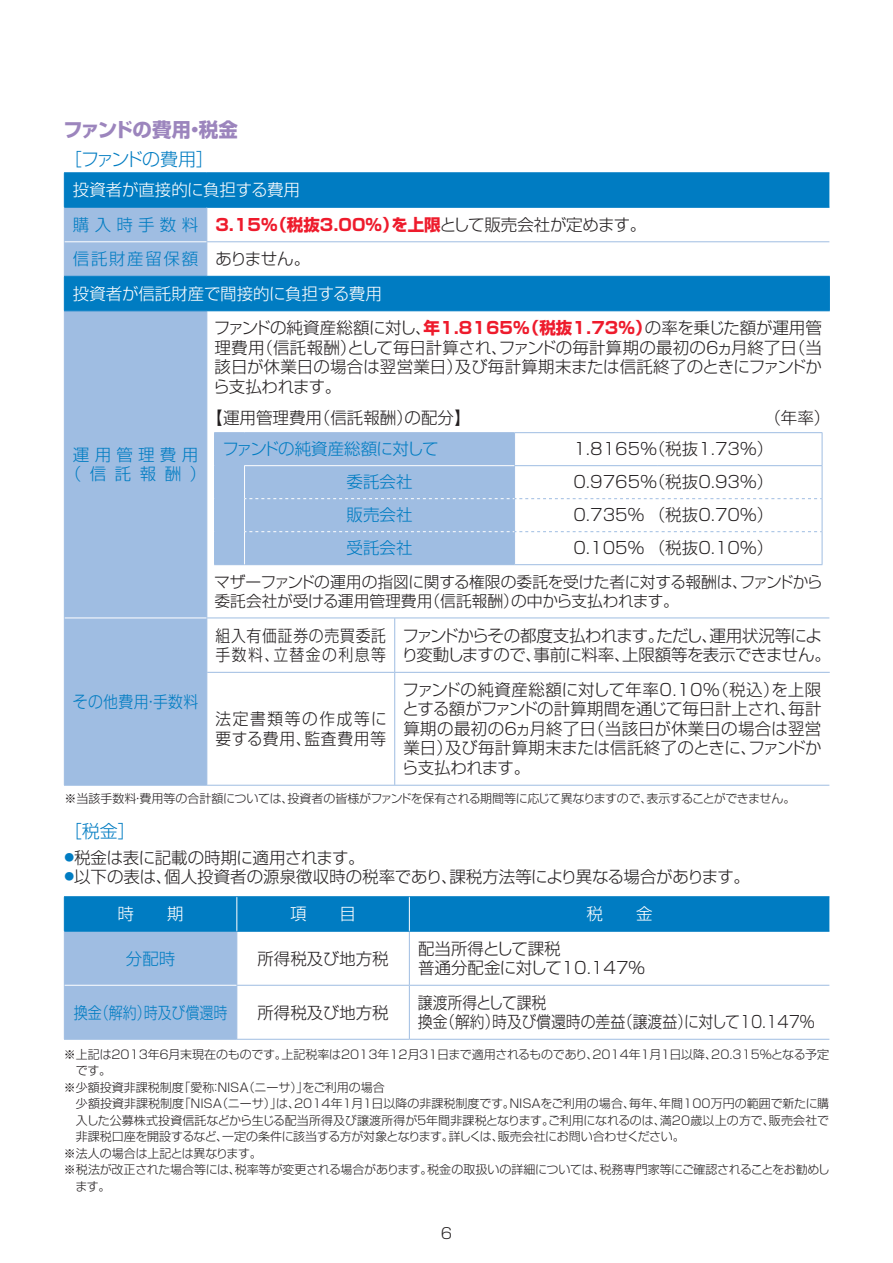
<style>
.page{position:relative;width:893px;height:1263px;background:#fff}
.page>*{position:absolute;margin:0;border:0;box-sizing:border-box;transform-origin:0 0}
.t1{font:700 19.5px "Shin Go Pr 5";letter-spacing:-.02em;color:#9c85bd}
.t2{font:300 18px "Shin Go Pr 5";letter-spacing:-.095em;color:#007cc2}
.t3{font:300 18px "Shin Go Pr 5";letter-spacing:-.045em;color:#007cc2}
.t4{font:300 16.5px/19.5px "Shin Go Pr 5";color:#231f20;text-align:justify}
.t5{font:300 16.5px/34.5px "Shin Go Pr 5";color:#fff}
.t6{font:300 16.5px/19.5px "Shin Go Pr 5";letter-spacing:-.04em;color:#231f20}
.t7{font:300 16.5px/19.5px "Shin Go Pr 5";color:#231f20;scale:.9 1}
.t8{font:300 16.5px/19.5px "Shin Go Pr 5";letter-spacing:.05em;color:#231f20;scale:.9 1}
.t9{font:300 16.5px/19.5px "Shin Go Pr 5";letter-spacing:.07em;color:#231f20;scale:.95 1}
.t10{font:300 16.5px "Shin Go Pr 5";letter-spacing:-.02em;color:#231f20}
.t11{font:300 16.5px "Shin Go Pr 5";color:#007cc2}
.t12{font:300 16.5px "Shin Go Pr 5";letter-spacing:-.035em;color:#007cc2}
.t13{font:300 16.5px/19.5px "Shin Go Pr 5";letter-spacing:.32em;color:#007cc2;text-align:center}
.t14{font:300 16.5px "Shin Go Pr 5";color:#007cc2;scale:.85 1}
.t15{font:300 16.5px "Shin Go Pr 5";letter-spacing:.02em;color:#007cc2;scale:.9 1}
.t16{font:300 15.75px/19.5px "Shin Go Pr 5";letter-spacing:-.02em;color:#231f20}
.t17{font:300 15px "Shin Go Pr 5";color:#231f20}
.t18{font:300 12px "Shin Go Pr 5";letter-spacing:-.015em;color:#231f20}
.t19{font:300 12px "Shin Go Pr 5";letter-spacing:.005em;color:#231f20}
.s1{color:#007cc2}
.s2{font-weight:700;color:#ee1b2c}
.s3{color:#231f20}
</style>
<div class="page">
<svg style="left:65px;top:173px;width:764px;height:137px;fill:#007cc2"></svg>
<div style="left:65px;top:208px;width:142px;height:577px;background:#9fbde2"></div>
<hr style="left:64px;top:172px;width:143px;height:1px;background:#007cc4">
<hr style="left:64px;top:173px;width:1px;height:34px;background:#007cc4">
<hr style="left:207px;top:172px;width:622px;height:1px;background:#007cc4">
<hr style="left:64px;top:207px;width:143px;height:1px;background:#007cc4">
<hr style="left:207px;top:207px;width:622px;height:1px;background:#007cc4">
<hr style="left:206px;top:208px;width:1px;height:33px;background:#9fbde2">
<hr style="left:206px;top:241px;width:623px;height:1px;background:#9fbde2">
<hr style="left:206px;top:242px;width:1px;height:34px;background:#9fbde2">
<hr style="left:64px;top:311px;width:1px;height:307px;background:#9fbde2">
<hr style="left:206px;top:311px;width:1px;height:306px;background:#9fbde2">
<hr style="left:64px;top:618px;width:1px;height:167px;background:#9fbde2">
<hr style="left:206px;top:617px;width:623px;height:1px;background:#9fbde2">
<hr style="left:206px;top:618px;width:1px;height:167px;background:#9fbde2">
<hr style="left:64px;top:785px;width:143px;height:1px;background:#9fbde2">
<hr style="left:207px;top:785px;width:622px;height:1px;background:#9fbde2">
<hr style="left:64px;top:208px;width:1px;height:34px;background:#9fbde2">
<hr style="left:64px;top:242px;width:1px;height:34px;background:#9fbde2">
<hr style="left:65px;top:241px;width:141px;height:1px;background:#fff">
<hr style="left:65px;top:617px;width:141px;height:1px;background:#fff">
<hr style="left:64px;top:276px;width:143px;height:1px;background:#007cc4">
<hr style="left:64px;top:277px;width:1px;height:33px;background:#007cc4">
<hr style="left:207px;top:276px;width:623px;height:1px;background:#007cc4">
<hr style="left:829px;top:277px;width:1px;height:33px;background:#007cc4">
<hr style="left:64px;top:310px;width:143px;height:1px;background:#007cc4">
<hr style="left:207px;top:310px;width:623px;height:1px;background:#007cc4">
<hr style="left:214px;top:432px;width:31px;height:1px;background:#9fbde2">
<hr style="left:214px;top:433px;width:1px;height:33px;background:#9fbde2">
<hr style="left:245px;top:432px;width:270px;height:1px;background:#9fbde2">
<hr style="left:515px;top:432px;width:142px;height:1px;background:#9fbde2">
<hr style="left:657px;top:432px;width:165px;height:1px;background:#9fbde2">
<hr style="left:822px;top:433px;width:1px;height:32px;background:#9fbde2">
<hr style="left:214px;top:466px;width:1px;height:33px;background:#9fbde2">
<hr style="left:214px;top:499px;width:1px;height:33px;background:#9fbde2">
<hr style="left:214px;top:532px;width:1px;height:32px;background:#9fbde2">
<hr style="left:214px;top:564px;width:31px;height:1px;background:#9fbde2">
<hr style="left:822px;top:466px;width:1px;height:33px;background:#9fbde2">
<hr style="left:822px;top:499px;width:1px;height:33px;background:#9fbde2">
<hr style="left:822px;top:532px;width:1px;height:32px;background:#9fbde2">
<svg style="left:215px;top:433px;width:607px;height:132px"></svg>
<hr style="left:244px;top:465px;width:270px;height:1px;background:#fff">
<hr style="left:244px;top:466px;width:1px;height:33px;background:#fff">
<hr style="left:244px;top:499px;width:1px;height:33px;background:#fff">
<hr style="left:244px;top:532px;width:1px;height:32px;background:#fff">
<hr style="left:394px;top:618px;width:1px;height:54px;background:#9fbde2">
<hr style="left:207px;top:672px;width:188px;height:1px;background:#9fbde2">
<hr style="left:395px;top:672px;width:435px;height:1px;background:#9fbde2">
<hr style="left:394px;top:673px;width:1px;height:112px;background:#9fbde2">
<svg style="left:65px;top:897px;width:764px;height:142px"></svg>
<hr style="left:64px;top:896px;width:173px;height:1px;background:#007cc2">
<hr style="left:64px;top:897px;width:1px;height:34px;background:#007cc2">
<hr style="left:237px;top:896px;width:172px;height:1px;background:#007cc2">
<hr style="left:409px;top:896px;width:420px;height:1px;background:#007cc2">
<hr style="left:64px;top:931px;width:173px;height:1px;background:#007cc2">
<hr style="left:237px;top:931px;width:172px;height:1px;background:#007cc2">
<hr style="left:409px;top:931px;width:420px;height:1px;background:#007cc2">
<hr style="left:236px;top:897px;width:1px;height:34px;background:#fff">
<hr style="left:409px;top:897px;width:1px;height:34px;background:#fff">
<hr style="left:64px;top:932px;width:1px;height:53px;background:#9fbde2">
<hr style="left:236px;top:932px;width:1px;height:53px;background:#9fbde2">
<hr style="left:409px;top:932px;width:1px;height:53px;background:#9fbde2">
<hr style="left:64px;top:985px;width:1px;height:54px;background:#9fbde2">
<hr style="left:236px;top:985px;width:173px;height:1px;background:#9fbde2">
<hr style="left:236px;top:986px;width:1px;height:53px;background:#9fbde2">
<hr style="left:409px;top:985px;width:420px;height:1px;background:#9fbde2">
<hr style="left:409px;top:986px;width:1px;height:53px;background:#9fbde2">
<hr style="left:64px;top:1039px;width:173px;height:1px;background:#9fbde2">
<hr style="left:237px;top:1039px;width:172px;height:1px;background:#9fbde2">
<hr style="left:409px;top:1039px;width:420px;height:1px;background:#9fbde2">
<hr style="left:65px;top:985px;width:171px;height:1px;background:#fff">
<p class="t1" style="left:63px;top:114px;width:176px">ファンドの費用・税金</p>
<p class="t2" style="left:64px;top:144px;width:152px">［ファンドの費用］</p>
<p class="t5" style="left:73px;top:171px;width:575px">投資者が直接的に負担する費用<br><span class="s1">購入時手数料</span> <span class="s2">3.15％（税抜3.00％）を上限</span><span class="s3">として販売会社が定めます。</span><span class="s1">信託財産留保額</span> <span class="s3">ありません。<br></span>投資者が信託財産で間接的に負担する費用</p>
<p class="t13" style="left:65px;top:443px;width:143px">運用管理費用（信託報酬）</p>
<p class="t4" style="left:213px;top:317px;width:610px">ファンドの純資産総額に対し、<span class="s2">年1.8165％（税抜1.73％）</span>の率を乗じた額が運用管理費用（信託報酬）として毎日計算され、ファンドの毎計算期の最初の６ヵ月終了日（当該日が休業日の場合は翌営業日）及び毎計算期末または信託終了のときにファンドから支払われます。</p>
<p class="t4" style="left:206px;top:407px;width:266px">【運用管理費用（信託報酬）の配分】</p>
<p class="t4" style="left:764px;top:407px;width:67px">（年率）</p>
<p class="t12" style="left:222px;top:436px;width:218px">ファンドの純資産総額に対して</p>
<p class="t4" style="left:573px;top:438px;width:201px">1.8165％（税抜1.73％）</p>
<p class="t11" style="left:347px;top:469px;width:67px">委託会社</p>
<p class="t4" style="left:573px;top:471px;width:201px">0.9765％（税抜0.93％）</p>
<p class="t11" style="left:347px;top:502px;width:67px">販売会社</p>
<p class="t4" style="left:573px;top:504px;width:201px">0.735％（税抜0.70％）</p>
<p class="t11" style="left:347px;top:535px;width:67px">受託会社</p>
<p class="t4" style="left:573px;top:537px;width:201px">0.105％（税抜0.10％）</p>
<p class="t16" style="left:214px;top:570px;width:610px">マザーファンドの運用の指図に関する権限の委託を受けた者に対する報酬は、ファンドから委託会社が受ける運用管理費用（信託報酬）の中から支払われます。</p>
<p class="t8" style="left:215px;top:624px;width:191px">組入有価証券の売買委託手数料、立替金の利息等</p>
<p class="t6" style="left:402px;top:624px;width:431px">ファンドからその都度支払われます。ただし、運用状況等により変動しますので、事前に料率、上限額等を表示できません。</p>
<p class="t4" style="left:402px;top:678px;width:421px">ファンドの純資産総額に対して年率0.10％（税込）を上限とする額がファンドの計算期間を通じて毎日計上され、毎計算期の最初の６ヵ月終了日（当該日が休業日の場合は翌営業日）及び毎計算期末または信託終了のときに、ファンドから支払われます。</p>
<p class="t18" style="left:64px;top:789px;width:733px">※当該手数料・費用等の合計額については、投資者の皆様がファンドを保有される期間等に応じて異なりますので、表示することができません。</p>
<p class="t3" style="left:64px;top:816px;width:73px">［税金］</p>
<p class="t10" style="left:64px;top:844px;width:302px"><sup>●</sup>税金は表に記載の時期に適用されます。</p>
<p class="t4" style="left:64px;top:865px;width:687px"><sup>●</sup>以下の表は、個人投資者の源泉徴収時の税率であり、課税方法等により異なる場合があります。</p>
<p class="t5" style="left:118px;top:895px;width:67px">時　　期</p>
<p class="t5" style="left:290px;top:895px;width:67px">項　　目</p>
<p class="t5" style="left:587px;top:895px;width:67px">税　　金</p>
<p class="t11" style="left:126px;top:945px;width:51px">分配時</p>
<p class="t4" style="left:257px;top:947px;width:133px">所得税及び地方税</p>
<p class="t4" style="left:418px;top:937px;width:228px">配当所得として課税<br>普通分配金に対して10.147％</p>
<p class="t14" style="left:74px;top:999px;width:182px">換金（解約）時及び償還時</p>
<p class="t4" style="left:257px;top:1001px;width:133px">所得税及び地方税</p>
<p class="t7" style="left:418px;top:991px;width:442px">譲渡所得として課税<br>換金（解約）時及び償還時の差益（譲渡益）に対して10.147％</p>
<p class="t18" style="left:64px;top:1044px;width:767px">※上記は2013年６月末現在のものです。上記税率は2013年12月31日まで適用されるものであり、2014年１月１日以降、20.315％となる予定</p>
<p class="t18" style="left:76px;top:1061px;width:37px">です。</p>
<p class="t18" style="left:64px;top:1077px;width:322px">※少額投資非課税制度「愛称：ＮＩＳＡ（ニーサ）」をご利用の場合</p>
<p class="t19" style="left:76px;top:1094px;width:755px">少額投資非課税制度「ＮＩＳＡ（ニーサ）」は、2014年１月１日以降の非課税制度です。ＮＩＳＡをご利用の場合、毎年、年間100万円の範囲で新たに購</p>
<p class="t18" style="left:76px;top:1110px;width:755px">入した公募株式投資信託などから生じる配当所得及び譲渡所得が５年間非課税となります。ご利用になれるのは、満20歳以上の方で、販売会社で</p>
<p class="t18" style="left:76px;top:1127px;width:610px">非課税口座を開設するなど、一定の条件に該当する方が対象となります。詳しくは、販売会社にお問い合わせください。</p>
<p class="t18" style="left:64px;top:1143px;width:199px">※法人の場合は上記とは異なります。</p>
<p class="t18" style="left:64px;top:1160px;width:767px">※税法が改正された場合等には、税率等が変更される場合があります。税金の取扱いの詳細については、税務専門家等にご確認されることをお勧めし</p>
<p class="t18" style="left:76px;top:1176px;width:37px">ます。</p>
<p class="t15" style="left:73px;top:688px;width:141px">その他費用・手数料</p>
<p class="t9" style="left:215px;top:707px;width:182px">法定書類等の作成等に要する費用、監査費用等</p>
<p class="t17" style="left:441px;top:1221px;width:13px">6</p>
</div>
